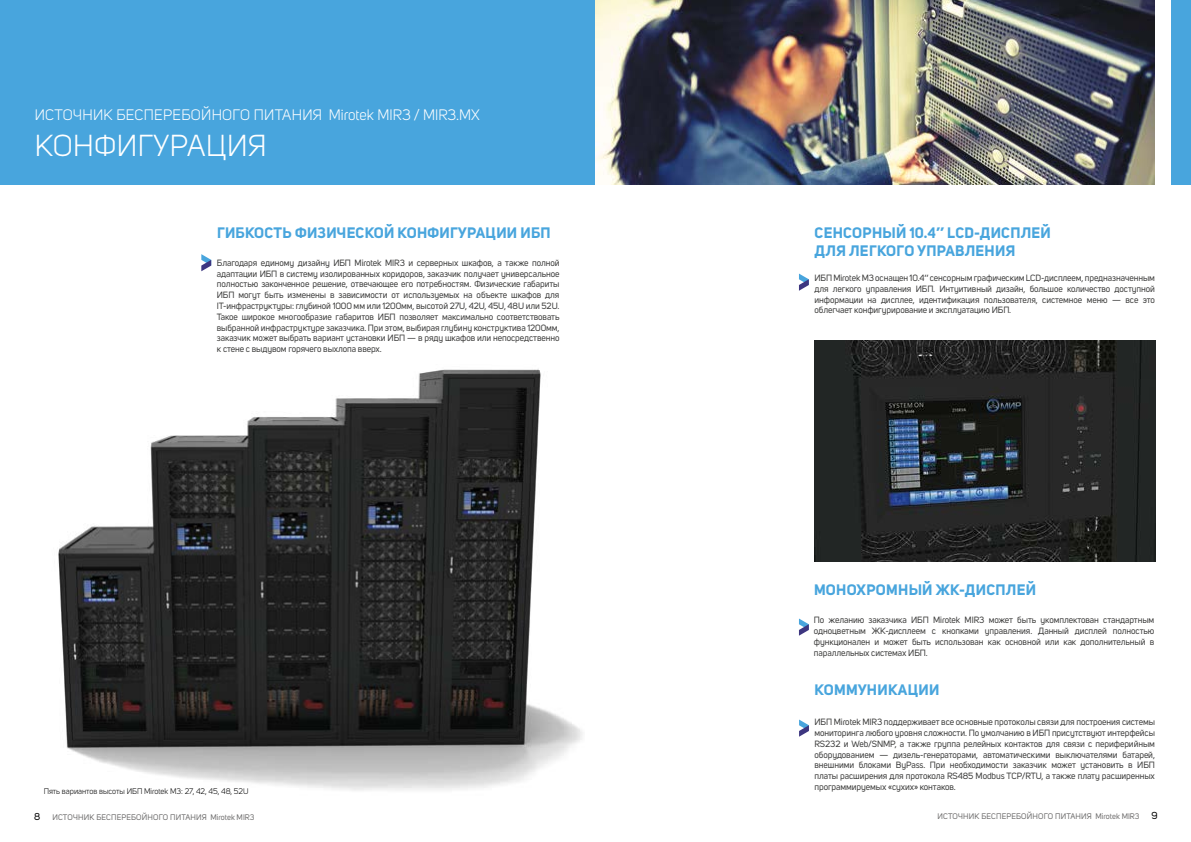
<style>
.page{position:relative;width:1191px;height:842px;background:#fff}
.page>*{position:absolute;margin:0;border:0;box-sizing:border-box;transform-origin:0 0}
.t1{font:30px "Uni Sans";letter-spacing:.02em;color:#fff}
.t2{font:700 15px/18px "Uni Sans";letter-spacing:.02em;color:#48a5dd}
.t3{font:15px "Uni Sans";letter-spacing:.02em;color:#fff}
.t4{font:9px/10.8px "Uni Sans";letter-spacing:-.01em;color:#3c3c3b;text-align:justify}
.t5{font:8px "Uni Sans";letter-spacing:.02em;color:#706f6f}
.t6{font:8px "Uni Sans";color:#000}
.s1{font-size:10px;color:#000}
</style>
<div class="page">
<div style="left:1171px;top:0;width:20px;height:184px;background:#48a5dd"></div>
<img style="left:58px;top:369px;width:525px;height:422px">
<svg style="left:201px;top:254px;width:10px;height:17px"></svg>
<svg style="left:799px;top:274px;width:10px;height:17px"></svg>
<svg style="left:799px;top:618px;width:10px;height:18px"></svg>
<img style="left:814px;top:340px;width:341px;height:222px">
<div style="left:0;top:0;width:595px;height:184px;background:#48a5dd"></div>
<img style="left:595px;top:0;width:560px;height:184px">
<svg style="left:799px;top:719px;width:10px;height:18px"></svg>
<h2 class="t3" style="left:35px;top:107px;width:446px">ИСТОЧНИК БЕСПЕРЕБОЙНОГО ПИТАНИЯ Mirotek MIR3 / MIR3.MX</h2>
<h1 class="t1" style="left:35px;top:129px;width:233px">КОНФИГУРАЦИЯ</h1>
<h2 class="t2" style="left:217px;top:224px;width:335px">ГИБКОСТЬ ФИЗИЧЕСКОЙ КОНФИГУРАЦИИ ИБП</h2>
<p class="t4" style="left:217px;top:257px;width:344px">Благодаря единому дизайну ИБП Mirotek MIR3 и серверных шкафов, а также полной адаптации ИБП в систему изолированных коридоров, заказчик получает универсальное полностью законченное решение, отвечающее его потребностям. Физические габариты ИБП могут быть изменены в зависимости от используемых на объекте шкафов для IT-инфраструктуры: глубиной 1000 мм или 1200мм, высотой 27U, 42U, 45U, 48U или 52U.<br>Такое широкое многообразие габаритов ИБП позволяет максимально соответствовать выбранной инфраструктуре заказчика. При этом, выбирая глубину конструктива 1200мм, заказчик может выбрать вариант установки ИБП — в ряду шкафов или непосредственно к стене с выдувом горячего выхлопа вверх.</p>
<p class="t6" style="left:44px;top:786px;width:206px">Пять вариантов высоты ИБП Mirotek M3: 27, 42, 45, 48, 52U</p>
<h2 class="t2" style="left:814px;top:224px;width:238px">СЕНСОРНЫЙ 10.4’’ LCD-ДИСПЛЕЙ<br>ДЛЯ ЛЕГКОГО УПРАВЛЕНИЯ</h2>
<p class="t4" style="left:814px;top:273px;width:342px">ИБП Mirotek M3 оснащен 10.4’’ сенсорным графическим LCD-дисплеем, предназначенным для легкого управления ИБП. Интуитивный дизайн, большое количество доступной информации на дисплее, идентификация пользователя, системное меню — все это облегчает конфигурирование и эксплуатацию ИБП.</p>
<h2 class="t2" style="left:814px;top:580px;width:224px">МОНОХРОМНЫЙ ЖК-ДИСПЛЕЙ</h2>
<p class="t4" style="left:814px;top:615px;width:342px">По желанию заказчика ИБП Mirotek MIR3 может быть укомплектован стандартным одноцветным ЖК-дисплеем с кнопками управления. Данный дисплей полностью функционален и может быть использован как основной или как дополнительный в параллельных системах ИБП.</p>
<h2 class="t2" style="left:814px;top:681px;width:126px">КОММУНИКАЦИИ</h2>
<p class="t4" style="left:814px;top:717px;width:342px">ИБП Mirotek MIR3 поддерживает все основные протоколы связи для построения системы мониторинга любого уровня сложности. По умолчанию в ИБП присутствуют интерфейсы RS232 и Web/SNMP, а также группа релейных контактов для связи с периферийным оборудованием — дизель-генераторами, автоматическими выключателями батарей, внешними блоками ByPass. При необходимости заказчик может установить в ИБП платы расширения для протокола RS485 Modbus TCP/RTU, а также плату расширенных программируемых «сухих» контаков.</p>
<p class="t5" style="left:34px;top:812px;width:222px"><span class="s1">8</span> ИСТОЧНИК БЕСПЕРЕБОЙНОГО ПИТАНИЯ Mirotek MIR3</p>
<p class="t5" style="left:937px;top:812px;width:222px">ИСТОЧНИК БЕСПЕРЕБОЙНОГО ПИТАНИЯ Mirotek MIR3 <span class="s1">9</span></p>
</div>
